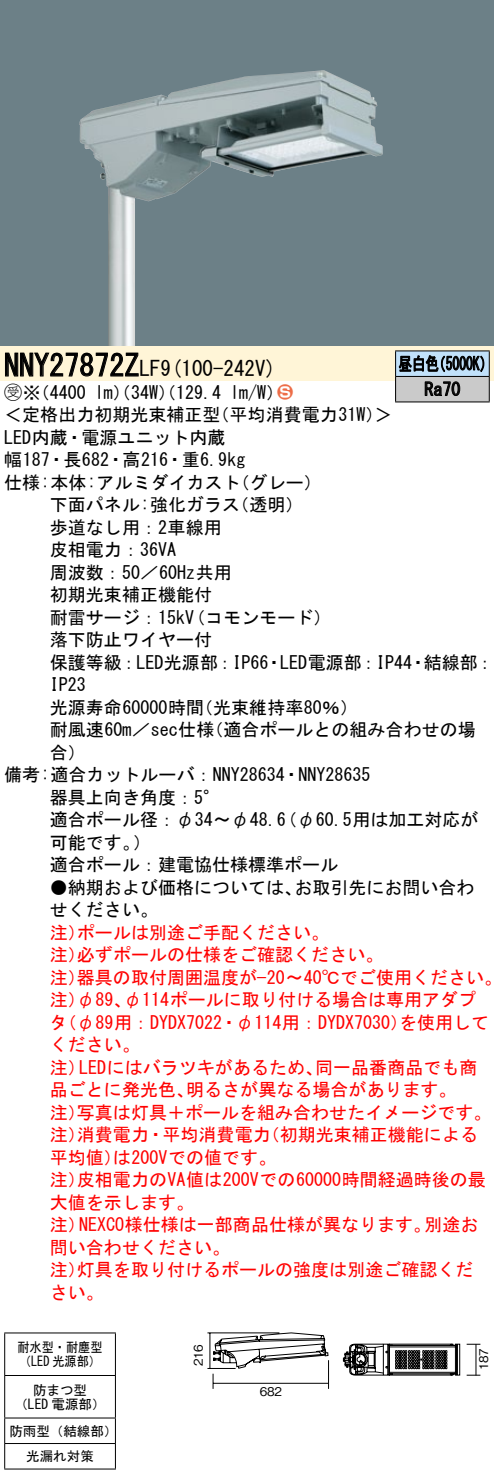
<style>
.page{position:relative;width:494px;height:1478px;background:#fff}
.page>*{position:absolute;margin:0;border:0;box-sizing:border-box;transform-origin:0 0}
.t1{font:30px "MS Gothic";color:#000}
.t2{font:21px "MS Gothic";color:#000}
.t3{font:18px/22.5px "MS Gothic";color:#000}
.t4{font:18px/22.5px "MS Gothic";color:#f00}
.t5{font:18px/25.5px "MS Gothic";color:#000;scale:.75 1}
.t6{font:18px "Ford Classification 1";color:#ed6d48}
.t7{font:13.5px/14.1px "MS Gothic";color:#000;text-align:center}
.t8{font:13.5px/14.1px "MS Gothic";color:#000;scale:.9 1}
.t9{font:12px "Gothic BBB Pro Medium 90 pv RKSJ H";letter-spacing:-.025em;color:#000}
.s1{font-size:30px}
.s2{font-family:"Ford Classification 1"}
.s3{color:#fff}
</style>
<div class="page">
<div style="left:0;top:0;width:493px;height:346px;background:#6c8087"></div>
<img style="left:79px;top:70px;width:303px;height:276px">
<div style="left:0;top:346px;width:493px;height:34px;background:#fff5d7"></div>
<svg style="left:5px;top:352px;width:134px;height:25px"></svg>
<hr style="left:4px;top:1332px;width:112px;height:1px;background:#000">
<hr style="left:4px;top:1333px;width:1px;height:42px;background:#000">
<hr style="left:115px;top:1333px;width:1px;height:42px;background:#000">
<hr style="left:4px;top:1375px;width:112px;height:1px;background:#000">
<hr style="left:4px;top:1376px;width:1px;height:41px;background:#000">
<hr style="left:115px;top:1376px;width:1px;height:41px;background:#000">
<hr style="left:4px;top:1417px;width:112px;height:1px;background:#000">
<hr style="left:4px;top:1443px;width:112px;height:1px;background:#000">
<svg style="left:4px;top:1418px;width:1px;height:50px"></svg>
<svg style="left:115px;top:1418px;width:1px;height:50px"></svg>
<hr style="left:4px;top:1468px;width:112px;height:1px;background:#000">
<hr style="left:395px;top:350px;width:94px;height:1px;background:#000">
<hr style="left:395px;top:401px;width:94px;height:1px;background:#000">
<svg style="left:394px;top:351px;width:95px;height:50px;background:#98a3ab"></svg>
<svg style="left:207px;top:1332px;width:273px;height:57px"></svg>
<h1 class="t1" style="left:4px;top:350px;width:122px">NNY27872</h1>
<p class="t2" style="left:124px;top:358px;width:153px"><span class="s1">Z</span>LF (9 100-242 (V</p>
<p class="t3" style="left:4px;top:381px;width:83px"><span class="s2">B</span>※（4400</p>
<p class="t3" style="left:95px;top:381px;width:128px">lm）（34 ）（W 129.4</p>
<p class="t3" style="left:230px;top:381px;width:55px">l m (W/</p>
<p class="t6" style="left:277px;top:383px;width:17px">2<span class="s3">3</span></p>
<p class="t3" style="left:4px;top:404px;width:217px">＜定格出力初期光束補正型</p>
<p class="t3" style="left:4px;top:426px;width:223px">LED内蔵・電源ユニット内蔵</p>
<p class="t3" style="left:4px;top:449px;width:242px">幅187・長682・高216・重6.9kg</p>
<p class="t3" style="left:232px;top:471px;width:91px">（グレー(</p>
<p class="t3" style="left:211px;top:404px;width:182px">（平均消費電力3 1 &lt;(W</p>
<p class="t3" style="left:231px;top:471px;width:73px;text-indent:-227px">仕様:本体:アルミダイカスト<br>（透明(</p>
<p class="t3" style="left:50px;top:494px;width:192px">下面パネル:強化ガラス</p>
<p class="t3" style="left:50px;top:516px;width:173px">歩道なし用：2車線用</p>
<p class="t3" style="left:50px;top:539px;width:128px">皮相電力：36VA</p>
<p class="t3" style="left:50px;top:561px;width:183px">周波数：50／60Hz共用</p>
<p class="t3" style="left:50px;top:584px;width:164px">初期光束補正機能付</p>
<p class="t3" style="left:187px;top:606px;width:145px">（コモンモード(</p>
<p class="t3" style="left:50px;top:606px;width:164px">耐雷サージ：15kV落下防止ワイヤー付</p>
<p class="t5" style="left:424px;top:351px;width:49px;text-indent:-26px">昼白色<br>Ra70</p>
<p class="t5" style="left:432px;top:351px;width:82px">（5000 (K</p>
<p class="t3" style="left:50px;top:651px;width:220px">保護等級：LED光源部：IP66</p>
<p class="t3" style="left:50px;top:674px;width:37px">IP23</p>
<p class="t3" style="left:195px;top:696px;width:164px">（光束維持率80％(</p>
<p class="t3" style="left:423px;top:651px;width:72px">結線部：</p>
<p class="t3" style="left:280px;top:651px;width:133px">LED電源部：IP44</p>
<p class="t3" style="left:265px;top:651px;width:19px">・</p>
<p class="t3" style="left:408px;top:651px;width:19px">・</p>
<p class="t3" style="left:50px;top:696px;width:156px">光源寿命60000時間</p>
<p class="t3" style="left:205px;top:719px;width:271px">（適合ポールとの組み合わせの場</p>
<p class="t3" style="left:50px;top:719px;width:166px">耐風速60 ／m sec仕様</p>
<p class="t3" style="left:50px;top:741px;width:37px">合(</p>
<p class="t3" style="left:4px;top:764px;width:367px">備考:適合カットルーバ：NNY28634・NNY28635</p>
<p class="t3" style="left:50px;top:786px;width:173px">器具上向き角度：5°</p>
<p class="t3" style="left:279px;top:809px;width:201px">（φ60.5用は加工対応が</p>
<p class="t3" style="left:133px;top:809px;width:154px;text-indent:-83px">適合ポール径：φ34〜φ48.6 (</p>
<p class="t3" style="left:50px;top:831px;width:92px">可能です。</p>
<p class="t3" style="left:50px;top:854px;width:289px">適合ポール：建電協仕様標準ポール</p>
<p class="t3" style="left:294px;top:876px;width:181px">お取引先にお問い合わ</p>
<p class="t3" style="left:50px;top:876px;width:253px">●納期および価格については、せください。</p>
<p class="t4" style="left:77px;top:921px;width:253px">ポールは別途ご手配ください。</p>
<p class="t4" style="left:77px;top:921px;width:307px;text-indent:-27px">注）<br>必ずポールの仕様をご確認ください。</p>
<p class="t4" style="left:77px;top:944px;width:426px;text-indent:-27px">注）<br>器具の取付周囲温度が−20〜40℃でご使用ください。</p>
<p class="t4" style="left:50px;top:966px;width:37px">注）</p>
<p class="t4" style="left:50px;top:989px;width:427px">注 φ） 89 φ、 114ポールに取り付ける場合は専用アダプ</p>
<p class="t4" style="left:399px;top:1011px;width:91px">を使用して</p>
<p class="t4" style="left:50px;top:1011px;width:359px">（タ φ89用：DYDX7022・φ114用：DYDX7030）</p>
<p class="t4" style="left:50px;top:1034px;width:91px">ください。</p>
<p class="t4" style="left:315px;top:1056px;width:163px">同一品番商品でも商</p>
<p class="t4" style="left:79px;top:1056px;width:245px">LEDにはバラツキがあるため、</p>
<p class="t4" style="left:50px;top:1056px;width:37px">注）</p>
<p class="t4" style="left:77px;top:1079px;width:415px;text-indent:-27px">品ごとに発光色、<br>写真は灯具＋ポールを組み合わせたイメージです。</p>
<p class="t4" style="left:186px;top:1079px;width:272px">明るさが異なる場合があります。</p>
<p class="t4" style="left:50px;top:1101px;width:37px">注）</p>
<p class="t4" style="left:261px;top:1124px;width:217px">（初期光束補正機能による</p>
<p class="t4" style="left:77px;top:1124px;width:195px">消費電力・平均消費電力</p>
<p class="t4" style="left:50px;top:1124px;width:37px">注）</p>
<p class="t4" style="left:50px;top:1146px;width:228px">平均値は） 200Vでの値です。</p>
<p class="t4" style="left:77px;top:1169px;width:410px">皮相電力のVA値は200Vでの60000時間経過時後の最</p>
<p class="t4" style="left:50px;top:1169px;width:145px">注）<br>大値を示します。</p>
<p class="t4" style="left:79px;top:1214px;width:353px">NEXCO様仕様は一部商品仕様が異なります。</p>
<p class="t4" style="left:424px;top:1214px;width:55px">別途お</p>
<p class="t4" style="left:50px;top:1214px;width:37px">注）</p>
<p class="t4" style="left:50px;top:1236px;width:181px">問い合わせください。</p>
<p class="t4" style="left:77px;top:1259px;width:397px">灯具を取り付けるポールの強度は別途ご確認くだ</p>
<p class="t4" style="left:50px;top:1259px;width:55px">注）さい。</p>
<p class="t8" style="left:17px;top:1340px;width:96px">耐水型・耐塵型（LED 光源部(</p>
<p class="t7" style="left:14px;top:1383px;width:93px">防まつ型（LED 電源部(</p>
<p class="t7" style="left:9px;top:1418px;width:109px;line-height:25.5px">防雨型（結線部(光漏れ対策</p>
<p class="t9" style="left:189px;top:1366px;width:23px;rotate:-90deg">216</p>
<p class="t9" style="left:473px;top:1370px;width:23px;rotate:-90deg">187</p>
<p class="t9" style="left:259px;top:1382px;width:24px">682</p>
</div>
